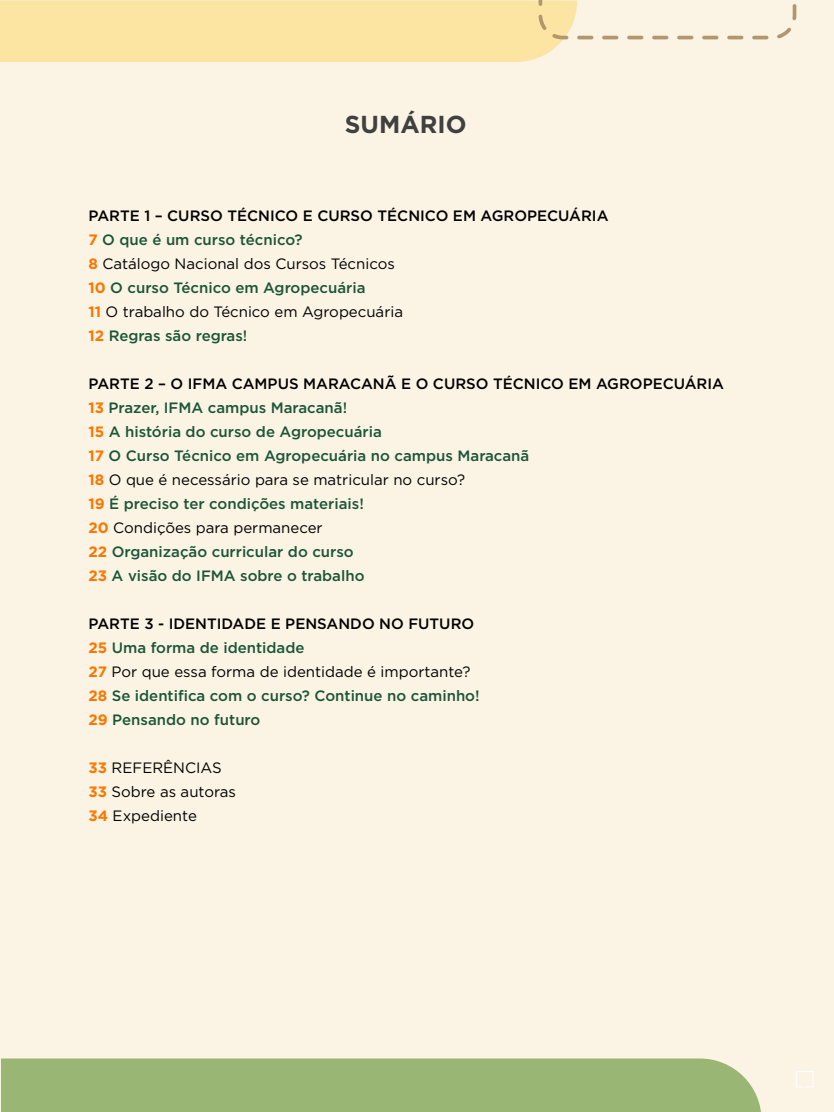
<style>
.page{position:relative;width:834px;height:1112px;background:#fbf3e4}
.page>*{position:absolute;margin:0;border:0;box-sizing:border-box;transform-origin:0 0}
.t1{font:700 24.5px "Gotham";color:#404040}
.t2{font:500 15px/24px "Gotham";color:#1b5538}
.t3{font:15px/24px "Gotham";color:#000}
.s1{font-weight:500}
.s2{font-weight:700;color:#fc7700}
.s3{font-weight:500;color:#1b5538}
.s4{color:#000}
.s5{font-weight:400;color:#000}
</style>
<div class="page">
<div style="left:1px;top:1059px;width:760px;height:53px;background:#99b674"></div>
<svg style="left:0;top:0;width:796px;height:62px"></svg>
<div style="left:796px;top:1071px;width:17px;height:16px;background:#fbf4e4;border:1px solid #fff"></div>
<h1 class="t1" style="left:345px;top:108px;width:123px">SUMÁRIO</h1>
<p class="t3" style="left:88px;top:204px;width:522px"><span class="s1">PARTE 1 – CURSO TÉCNICO E CURSO TÉCNICO EM AGROPECUÁRIA </span><span class="s2">7</span> <span class="s3">O que é um curso técnico?<br></span><span class="s2">8</span> Catálogo Nacional dos Cursos Técnicos<br><span class="s2">10</span> <span class="s3">O curso Técnico em Agropecuária<br></span><span class="s2">11</span> O trabalho do Técnico em Agropecuária<br><span class="s2">12</span> <span class="s3">Regras são regras!</span></p>
<p class="t2" style="left:88px;top:372px;width:637px"><span class="s4">PARTE 2 – O IFMA CAMPUS MARACANÃ E O CURSO TÉCNICO EM AGROPECUÁRIA </span><span class="s2">13</span> Prazer, IFMA campus Maracanã!<br><span class="s2">15</span> A história do curso de Agropecuária<br><span class="s2">17</span> O Curso Técnico em Agropecuária no campus Maracanã<br><span class="s2">18</span> <span class="s5">O que é necessário para se matricular no curso?<br></span><span class="s2">19</span> É preciso ter condições materiais!<br><span class="s2">20</span> <span class="s5">Condições para permanecer<br></span><span class="s2">22</span> Organização curricular do curso<br><span class="s2">23</span> A visão do IFMA sobre o trabalho</p>
<p class="t2" style="left:88px;top:612px;width:393px"><span class="s4">PARTE 3 - IDENTIDADE E PENSANDO NO FUTURO </span><span class="s2">25</span> Uma forma de identidade<br><span class="s2">27</span> <span class="s5">Por que essa forma de identidade é importante?<br></span><span class="s2">28</span> Se identifica com o curso? Continue no caminho!<br><span class="s2">29</span> Pensando no futuro</p>
<p class="t3" style="left:88px;top:756px;width:149px"><span class="s2">33</span> REFERÊNCIAS<br><span class="s2">33</span> Sobre as autoras<br><span class="s2">34</span> Expediente</p>
</div>
